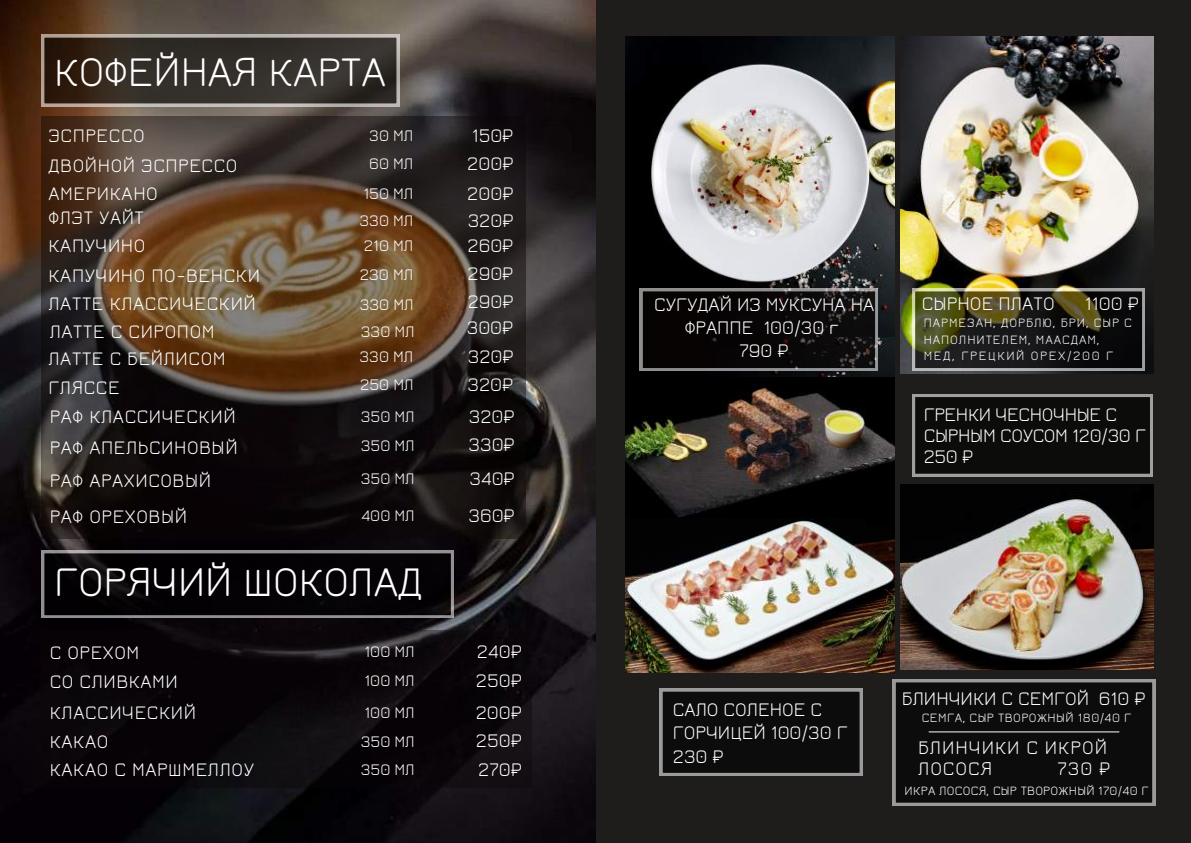
<style>
.page{position:relative;width:1191px;height:843px;background:#fff}
.page>*{position:absolute;margin:0;border:0;box-sizing:border-box;transform-origin:0 0}
.t1{font:43px "Jura";color:#fff}
.t2{font:19.6px/23.2px "Jura";color:#fff}
.t3{font:19.6px/21.8px "Jura";letter-spacing:.05em;color:#fff}
.t4{font:19.5px/27.5px "Jura";letter-spacing:.03em;color:#fff}
.t5{font:16.5px/25.6px "Jura";color:#fff}
.t6{font:13px/16.5px "Jura";letter-spacing:.07em;color:#fff}
.t7{font:13px "Jura";letter-spacing:.02em;color:#fff}
.t8{font:13px "Jura";letter-spacing:.035em;color:#fff}
</style>
<div class="page">
<div style="left:0;top:0;width:1190px;height:842px;background:#1e1d1c"></div>
<img style="left:0;top:0;width:596px;height:842px">
<img style="left:625px;top:336px;width:269px;height:183px">
<img style="left:625px;top:519px;width:269px;height:153px">
<img style="left:900px;top:484px;width:252px;height:184px">
<img style="left:900px;top:37px;width:252px;height:336px">
<svg style="left:912px;top:288px;width:232px;height:83px"></svg>
<svg style="left:659px;top:688px;width:203px;height:87px;background:#1a1919"></svg>
<svg style="left:892px;top:679px;width:262px;height:126px;background:#171616"></svg>
<hr style="left:928px;top:731px;width:191px;height:1px;background:#fff">
<svg style="left:912px;top:394px;width:240px;height:82px;background:#171716"></svg>
<img style="left:625px;top:37px;width:269px;height:299px">
<svg style="left:639px;top:288px;width:238px;height:83px;background:#181616"></svg>
<svg style="left:41px;top:116px;width:485px;height:422px"></svg>
<div style="left:41px;top:630px;width:490px;height:157px;background:#0c0605"></div>
<svg style="left:41px;top:35px;width:358px;height:71px;background:#3e3731"></svg>
<svg style="left:41px;top:550px;width:413px;height:67px;background:#120f12"></svg>
<h1 class="t1" style="left:54px;top:44px;width:333px">КОФЕЙНАЯ КАРТА</h1>
<p class="t4" style="left:49px;top:119px;width:190px;line-height:30.4px">ЭСПРЕССО<br>ДВОЙНОЙ ЭСПРЕССО</p>
<p class="t5" style="left:369px;top:120px;width:46px;line-height:28.5px">30 МЛ<br>60 МЛ</p>
<p class="t2" style="left:467px;top:120px;width:48px;line-height:28.2px">150₽<br>200₽</p>
<p class="t4" style="left:49px;top:178px;width:111px">АМЕРИКАНО</p>
<p class="t5" style="left:363px;top:180px;width:51px">150 МЛ</p>
<p class="t2" style="left:467px;top:180px;width:48px">200₽</p>
<p class="t4" style="left:49px;top:203px;width:97px">ФЛЭТ УАЙТ</p>
<p class="t5" style="left:359px;top:206px;width:55px">330 МЛ</p>
<p class="t2" style="left:467px;top:208px;width:47px">320₽</p>
<p class="t4" style="left:49px;top:231px;width:98px">КАПУЧИНО</p>
<p class="t5" style="left:364px;top:232px;width:51px">210 МЛ</p>
<p class="t2" style="left:467px;top:233px;width:47px">260₽</p>
<p class="t4" style="left:49px;top:261px;width:213px">КАПУЧИНО ПО-ВЕНСКИ</p>
<p class="t5" style="left:360px;top:261px;width:55px">230 МЛ</p>
<p class="t2" style="left:467px;top:261px;width:47px">290₽</p>
<p class="t4" style="left:49px;top:288px;width:209px">ЛАТТЕ КЛАССИЧЕСКИЙ<br>ЛАТТЕ С СИРОПОМ<br>ЛАТТЕ С БЕЙЛИСОМ</p>
<p class="t5" style="left:360px;top:291px;width:55px">330 МЛ</p>
<p class="t5" style="left:359px;top:318px;width:57px">330 МЛ<br>330 МЛ</p>
<p class="t2" style="left:466px;top:287px;width:48px;line-height:26.3px">290₽<br>300₽</p>
<p class="t2" style="left:468px;top:344px;width:47px">320₽</p>
<p class="t4" style="left:49px;top:372px;width:73px">ГЛЯССЕ</p>
<p class="t5" style="left:360px;top:371px;width:55px">250 МЛ</p>
<p class="t2" style="left:467px;top:372px;width:47px">320₽</p>
<p class="t4" style="left:50px;top:402px;width:187px">РАФ КЛАССИЧЕСКИЙ</p>
<p class="t5" style="left:361px;top:403px;width:55px">350 МЛ</p>
<p class="t2" style="left:469px;top:403px;width:47px">320₽</p>
<p class="t4" style="left:50px;top:433px;width:189px">РАФ АПЕЛЬСИНОВЫЙ</p>
<p class="t4" style="left:50px;top:465px;width:163px">РАФ АРАХИСОВЫЙ</p>
<p class="t5" style="left:361px;top:427px;width:55px;line-height:33.6px">350 МЛ<br>350 МЛ</p>
<p class="t2" style="left:468px;top:427px;width:48px;line-height:33.4px">330₽<br>340₽</p>
<p class="t4" style="left:50px;top:502px;width:139px">РАФ ОРЕХОВЫЙ</p>
<p class="t5" style="left:361px;top:501px;width:55px">400 МЛ</p>
<p class="t2" style="left:468px;top:502px;width:48px">360₽</p>
<h1 class="t1" style="left:54px;top:554px;width:370px">ГОРЯЧИЙ ШОКОЛАД</h1>
<p class="t4" style="left:50px;top:638px;width:91px">С ОРЕХОМ</p>
<p class="t4" style="left:50px;top:665px;width:148px;line-height:30.4px">СО СЛИВКАМИ<br>КЛАССИЧЕСКИЙ</p>
<p class="t5" style="left:364px;top:636px;width:52px;line-height:28.6px">100 МЛ<br>100 МЛ</p>
<p class="t5" style="left:364px;top:699px;width:52px">100 МЛ</p>
<p class="t2" style="left:476px;top:635px;width:47px;line-height:29.2px">240₽<br>250₽</p>
<p class="t2" style="left:475px;top:699px;width:48px">200₽</p>
<p class="t4" style="left:50px;top:726px;width:206px;line-height:28.2px">КАКАО<br>КАКАО С МАРШМЕЛЛОУ</p>
<p class="t2" style="left:476px;top:725px;width:47px;line-height:28.5px">250₽<br>270₽</p>
<p class="t5" style="left:361px;top:726px;width:55px;line-height:28.2px">350 МЛ<br>350 МЛ</p>
<p class="t2" style="left:654px;top:292px;width:221px;text-align:center">СУГУДАЙ ИЗ МУКСУНА НА<br>ФРАППЕ 100/30 г<br>790 ₽</p>
<p class="t2" style="left:921px;top:291px;width:134px">СЫРНОЕ ПЛАТО</p>
<p class="t2" style="left:1084px;top:291px;width:56px">1100 ₽</p>
<p class="t6" style="left:923px;top:314px;width:210px">ПАРМЕЗАН, ДОРБЛЮ, БРИ, СЫР С<br>НАПОЛНИТЕЛЕМ, МААСДАМ,<br>МЕД, ГРЕЦКИЙ ОРЕХ/200 Г</p>
<p class="t2" style="left:923px;top:403px;width:224px;line-height:21px">ГРЕНКИ ЧЕСНОЧНЫЕ С<br>СЫРНЫМ СОУСОМ 120/30 Г<br>250 ₽</p>
<p class="t2" style="left:673px;top:697px;width:176px">САЛО СОЛЕНОЕ С<br>ГОРЧИЦЕЙ 100/30 Г<br>230 ₽</p>
<p class="t2" style="left:901px;top:686px;width:245px">БЛИНЧИКИ С СЕМГОЙ 610 ₽</p>
<p class="t8" style="left:921px;top:709px;width:211px">СЕМГА, СЫР ТВОРОЖНЫЙ 180/40 Г</p>
<p class="t3" style="left:918px;top:735px;width:190px">БЛИНЧИКИ С ИКРОЙ<br>ЛОСОСЯ</p>
<p class="t2" style="left:1057px;top:756px;width:54px">730 ₽</p>
<p class="t7" style="left:904px;top:782px;width:245px">ИКРА ЛОСОСЯ, СЫР ТВОРОЖНЫЙ 170/40 Г</p>
</div>
